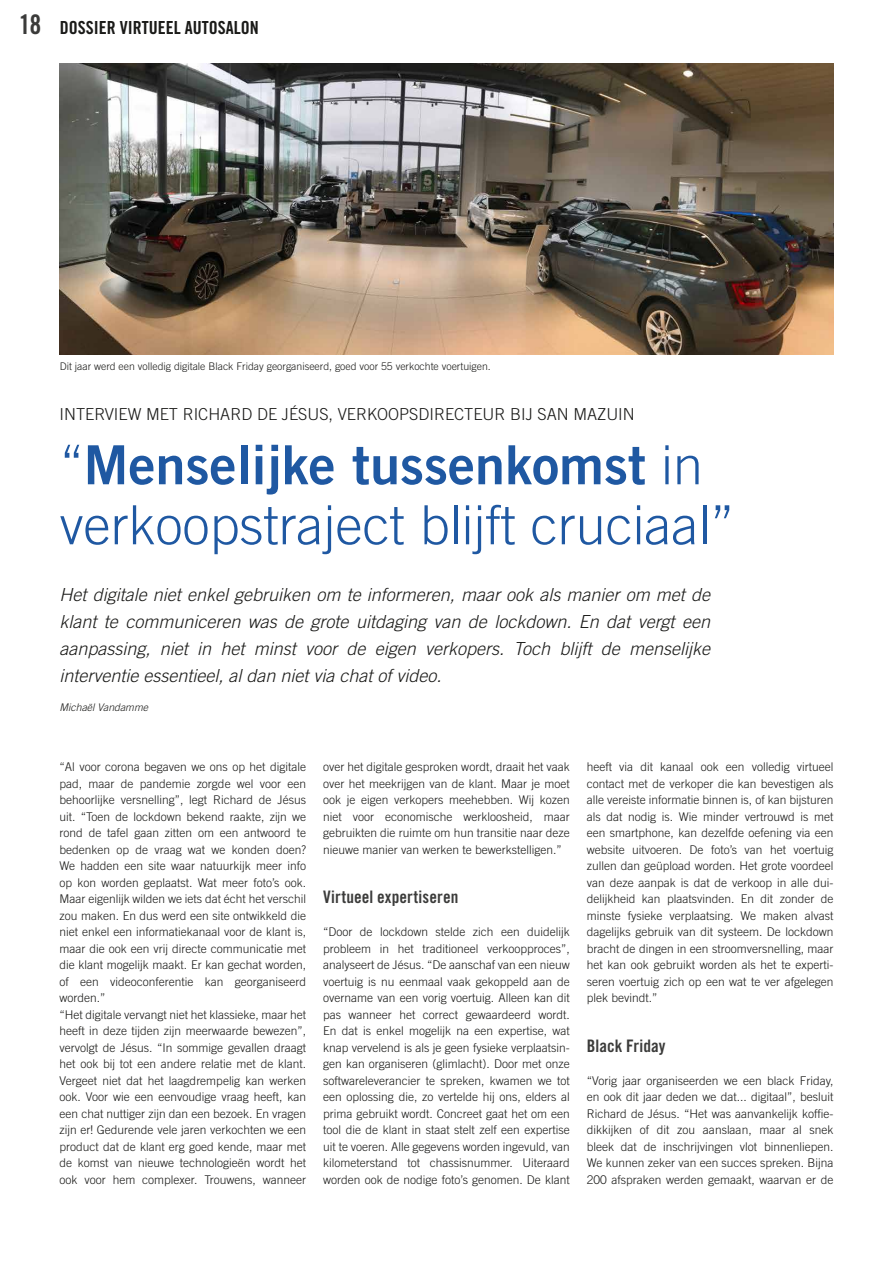
<style>
.page{position:relative;width:893px;height:1263px;background:#fff}
.page>*{position:absolute;margin:0;border:0;box-sizing:border-box;transform-origin:0 0}
.t1{font:300 54px "Trade Gothic LT Std";color:#1f58a2}
.t2{font:54px "Trade Gothic LT Std Bd 2";color:#1f58a2}
.t3{font:italic 300 18px/27px "Trade Gothic LT Std";color:#1a1a18;text-align:justify}
.t4{font:18px "Trade Gothic LT Std Bd Cn 20";color:#1a1a18}
.t5{font:17.25px "Trade Gothic LT Std Bd Cn 20";letter-spacing:.005em;color:#3b3b3a}
.t6{font:300 16.5px "Trade Gothic LT Std";color:#1a1a18}
.t7{font:300 12px/16.5px "Trade Gothic LT Std";color:#1a1a18;text-align:justify}
.t8{font:300 10.5px "Trade Gothic LT Std";color:#1a1a18}
.t9{font:italic 300 10.5px "Trade Gothic LT Std";color:#1a1a18}
.s1{font-size:27px;color:#3b3b3a}
.s2{font-family:"Trade Gothic LT Std";font-weight:300}
</style>
<div class="page">
<img style="left:60px;top:64px;width:773px;height:290px">
<h2 class="t4" style="left:19px;top:17px;width:242px"><span class="s1">18</span> DOSSIER VIRTUEEL AUTOSALON</h2>
<p class="t8" style="left:60px;top:360px;width:433px">Dit jaar werd een volledig digitale Black Friday georganiseerd, goed voor 55 verkochte voertuigen.</p>
<h3 class="t6" style="left:60px;top:404px;width:577px">INTERVIEW MET RICHARD DE JÉSUS, VERKOOPSDIRECTEUR BIJ SAN MAZUIN</h3>
<h1 class="t2" style="left:60px;top:431px;width:645px"><span class="s2">“</span>Menselijke tussenkomst <span class="s2">in</span></h1>
<h1 class="t1" style="left:60px;top:493px;width:676px">verkoopstraject blijft cruciaal”</h1>
<p class="t3" style="left:60px;top:581px;width:652px">Het digitale niet enkel gebruiken om te informeren, maar ook als manier om met de klant te communiceren was de grote uitdaging van de lockdown. En dat vergt een aanpassing, niet in het minst voor de eigen verkopers. Toch blijft de menselijke interventie essentieel, al dan niet via chat of video.</p>
<p class="t9" style="left:60px;top:701px;width:90px">Michaël Vandamme</p>
<p class="t7" style="left:60px;top:758px;width:248px;text-align:left">“Al voor corona begaven we ons op het digitale pad, maar de pandemie zorgde wel voor een behoorlijke versnelling”, legt Richard de Jésus uit. “Toen de lockdown bekend raakte, zijn we rond de tafel gaan zitten om een antwoord te bedenken op de vraag wat we konden doen?<br>We hadden een site waar natuurkijk meer info op kon worden geplaatst. Wat meer foto’s ook.<br>Maar eigenlijk wilden we iets dat écht het verschil zou maken. En dus werd een site ontwikkeld die niet enkel een informatiekanaal voor de klant is, maar die ook een vrij directe communicatie met die klant mogelijk maakt. Er kan gechat worden, of een videoconferentie kan georganiseerd worden.”<br>“Het digitale vervangt niet het klassieke, maar het heeft in deze tijden zijn meerwaarde bewezen”, vervolgt de Jésus. “In sommige gevallen draagt het ook bij tot een andere relatie met de klant.<br>Vergeet niet dat het laagdrempelig kan werken ook. Voor wie een eenvoudige vraag heeft, kan een chat nuttiger zijn dan een bezoek. En vragen zijn er! Gedurende vele jaren verkochten we een product dat de klant erg goed kende, maar met de komst van nieuwe technologieën wordt het ook voor hem complexer. Trouwens, wanneer</p>
<p class="t7" style="left:323px;top:758px;width:248px">over het digitale gesproken wordt, draait het vaak over het meekrijgen van de klant. Maar je moet ook je eigen verkopers meehebben. Wij kozen niet voor economische werkloosheid, maar gebruikten die ruimte om hun transitie naar deze nieuwe manier van werken te bewerkstelligen.”</p>
<h3 class="t5" style="left:323px;top:886px;width:137px">Virtueel expertiseren</h3>
<p class="t7" style="left:323px;top:923px;width:248px">“Door de lockdown stelde zich een duidelijk probleem in het traditioneel verkoopproces”, analyseert de Jésus. “De aanschaf van een nieuw voertuig is nu eenmaal vaak gekoppeld aan de overname van een vorig voertuig. Alleen kan dit pas wanneer het correct gewaardeerd wordt.<br>En dat is enkel mogelijk na een expertise, wat knap vervelend is als je geen fysieke verplaatsin&shy;gen kan organiseren (glimlacht). Door met onze softwareleverancier te spreken, kwamen we tot een oplossing die, zo vertelde hij ons, elders al prima gebruikt wordt. Concreet gaat het om een tool die de klant in staat stelt zelf een expertise uit te voeren. Alle gegevens worden ingevuld, van kilometerstand tot chassisnummer. Uiteraard worden ook de nodige foto’s genomen. De klant</p>
<p class="t7" style="left:587px;top:758px;width:248px">heeft via dit kanaal ook een volledig virtueel contact met de verkoper die kan bevestigen als alle vereiste informatie binnen is, of kan bijsturen als dat nodig is. Wie minder vertrouwd is met een smartphone, kan dezelfde oefening via een website uitvoeren. De foto’s van het voertuig zullen dan geüpload worden. Het grote voordeel van deze aanpak is dat de verkoop in alle dui&shy;delijkheid kan plaatsvinden. En dit zonder de minste fysieke verplaatsing. We maken alvast dagelijks gebruik van dit systeem. De lockdown bracht de dingen in een stroomversnelling, maar het kan ook gebruikt worden als het te experti&shy;seren voertuig zich op een wat te ver afgelegen plek bevindt.”</p>
<h3 class="t5" style="left:587px;top:1035px;width:80px">Black Friday</h3>
<p class="t7" style="left:587px;top:1072px;width:248px">“Vorig jaar organiseerden we een black Friday, en ook dit jaar deden we dat... digitaal”, besluit Richard de Jésus. “Het was aanvankelijk koffie&shy;dikkijken of dit zou aanslaan, maar al snek bleek dat de inschrijvingen vlot binnenliepen.<br>We kunnen zeker van een succes spreken. Bijna 200 afspraken werden gemaakt, waarvan er de</p>
</div>
